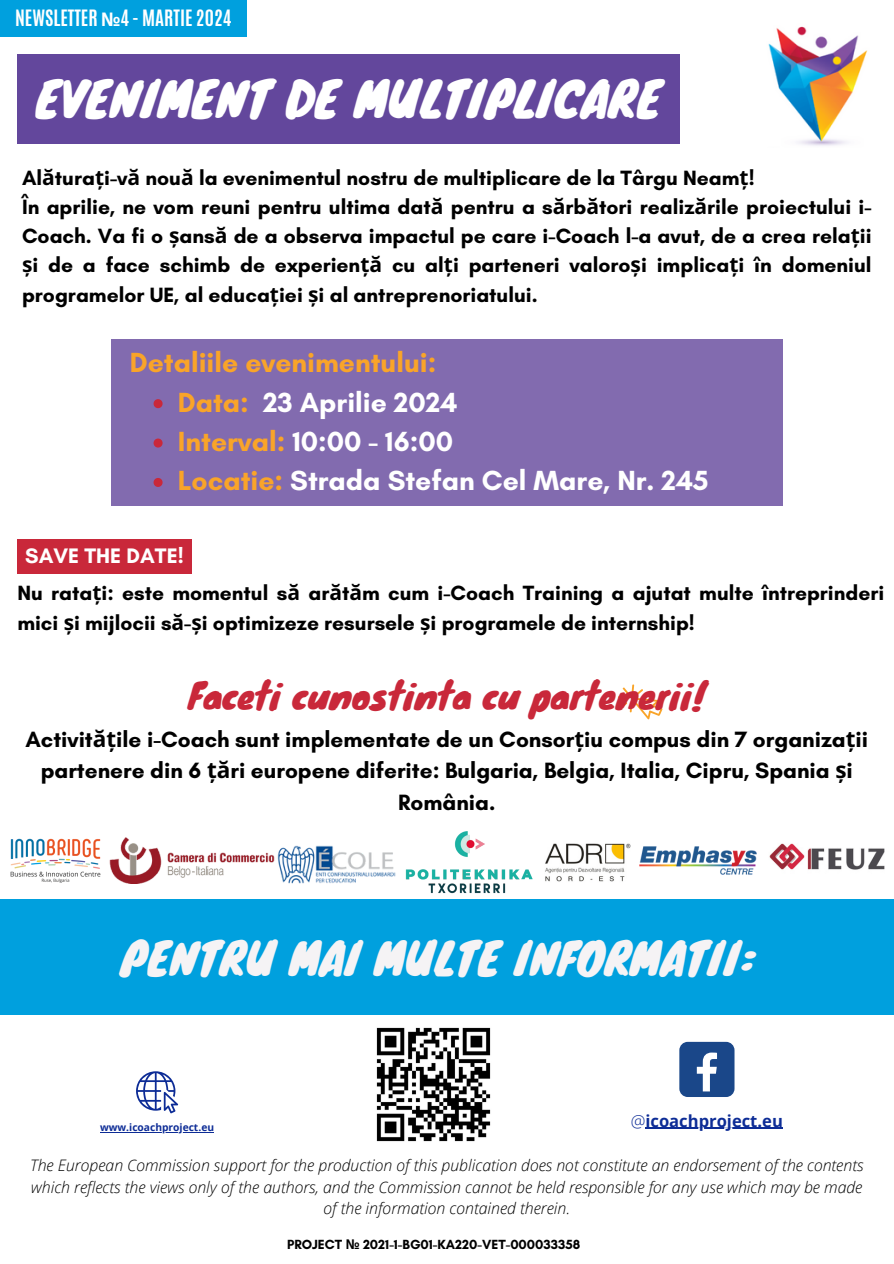
<style>
.page{position:relative;width:894px;height:1264px;background:#fff}
.page>*{position:absolute;margin:0;border:0;box-sizing:border-box;transform-origin:0 0}
.t1{font:48px "Knewave";color:#fff}
.t2{font:43.95px "Knewave";color:#f5f3f5}
.t3{font:35.1px "Knewave";color:#c9283a}
.t4{font:700 28.2px/39.3px "Glacial Indifference";color:#fff}
.t5{font:700 22.5px/31.5px "Glacial Indifference";color:#000;text-align:center}
.t6{font:700 21.45px "Glacial Indifference";color:#fff}
.t7{font:700 21px/29.2px "Glacial Indifference";color:#000}
.t8{font:700 18.75px "Antonio";color:#fff}
.t9{font:700 16.5px "Open Sans";color:#0d2c96}
.t10{font:italic 300 15.9px/21.3px "Open Sans";color:#000;text-align:center}
.t11{font:700 13.5px "Glacial Indifference";color:#000}
.t12{font:700 10.2px "Open Sans";color:#0d2c96}
.s1{font-family:"Noto Sans"}
.s2{color:#f9a429}
.s3{font-weight:300}
</style>
<div class="page">
<img style="left:112px;top:838px;width:161px;height:45px">
<img style="left:10px;top:838px;width:102px;height:45px">
<img style="left:545px;top:843px;width:85px;height:39px">
<img style="left:273px;top:845px;width:123px;height:38px">
<img style="left:405px;top:831px;width:128px;height:63px">
<img style="left:639px;top:846px;width:118px;height:29px">
<div style="left:679px;top:1041px;width:55px;height:55px;background:#1a4789;border-radius:8px"></div>
<svg style="left:696px;top:1052px;width:20px;height:39px"></svg>
<div style="left:17px;top:54px;width:662px;height:89px;background:#63479c"></div>
<div style="left:0;top:899px;width:893px;height:115px;background:#00a0de"></div>
<svg style="left:136px;top:1071px;width:42px;height:42px"></svg>
<hr style="left:100px;top:1131px;width:101px;height:1px;background:#0d2c96">
<div style="left:0;top:0;width:246px;height:37px;background:#00a0de"></div>
<img style="left:376px;top:1027px;width:115px;height:115px">
<img style="left:768px;top:26px;width:100px;height:120px">
<svg style="left:618px;top:684px;width:45px;height:36px"></svg>
<img style="left:769px;top:843px;width:116px;height:27px">
<div style="left:111px;top:339px;width:671px;height:167px;background:#826baf"></div>
<div style="left:17px;top:539px;width:174px;height:34px;background:#c9283a"></div>
<hr style="left:645px;top:1127px;width:137px;height:1px;background:#0d2c96">
<svg style="left:153px;top:399px;width:9px;height:9px"></svg>
<svg style="left:153px;top:438px;width:9px;height:9px"></svg>
<svg style="left:153px;top:478px;width:9px;height:9px"></svg>
<p class="t8" style="left:15px;top:4px;width:218px">NEWSLETTER <span class="s1">№</span>4 - MARTIE 2024</p>
<h1 class="t1" style="left:35px;top:60px;width:627px">EVENIMENT DE MULTIPLICARE</h1>
<p class="t7" style="left:22px;top:163px;width:850px">Al<span class="s1">ă</span>tura<span class="s1">ț</span>i-v<span class="s1">ă</span> nou<span class="s1">ă</span> la evenimentul nostru de multiplicare de la Târgu Neam<span class="s1">ț</span>!<br>În aprilie, ne vom reuni pentru ultima dat<span class="s1">ă</span> pentru a s<span class="s1">ă</span>rb<span class="s1">ă</span>tori realiz<span class="s1">ă</span>rile proiectului i-Coach. Va fi o <span class="s1">ș</span>ans<span class="s1">ă</span> de a observa impactul pe care i-Coach l-a avut, de a crea rela<span class="s1">ț</span>ii <span class="s1">ș</span>i de a face schimb de experien<span class="s1">ță</span> cu al<span class="s1">ț</span>i parteneri valoro<span class="s1">ș</span>i implica<span class="s1">ț</span>i în domeniul programelor UE, al educa<span class="s1">ț</span>iei <span class="s1">ș</span>i al antreprenoriatului.</p>
<h3 class="t4" style="left:178px;top:342px;width:532px;text-indent:-48px"><span class="s2">Detaliile evenimentului:<br>Data:</span> 23 Aprilie 2024<br><span class="s2">Interval:</span> 10:00 - 16:00<br><span class="s2">Locatie:</span> Strada Stefan Cel Mare, Nr. 245</h3>
<p class="t6" style="left:25px;top:543px;width:160px">SAVE THE DATE!</p>
<p class="t7" style="left:17px;top:578px;width:868px">Nu rata<span class="s1">ț</span>i: este momentul s<span class="s1">ă</span> ar<span class="s1">ă</span>t<span class="s1">ă</span>m cum i-Coach Training a ajutat multe întreprinderi mici <span class="s1">ș</span>i mijlocii s<span class="s1">ă</span>-<span class="s1">ș</span>i optimizeze resursele <span class="s1">ș</span>i programele de internship!</p>
<h3 class="t3" style="left:188px;top:666px;width:518px">Faceti cunostinta cu partenerii!</h3>
<p class="t5" style="left:25px;top:723px;width:844px">Activit<span class="s1">ăț</span>ile i-Coach sunt implementate de un Consor<span class="s1">ț</span>iu compus din 7 organiza<span class="s1">ț</span>ii partenere din 6 <span class="s1">ță</span>ri europene diferite: Bulgaria, Belgia, Italia, Cipru, Spania <span class="s1">ș</span>i<br>România.</p>
<h2 class="t2" style="left:120px;top:922px;width:635px">PENTRU MAI MULTE INFORMATII:</h2>
<p class="t12" style="left:100px;top:1119px;width:116px">www.icoachproject.eu</p>
<p class="t9" style="left:630px;top:1109px;width:154px"><span class="s3">@</span>icoachproject.eu</p>
<p class="t10" style="left:30px;top:1154px;width:834px">The European Commission support for the production of this publication does not constitute an endorsement of the contents which reflects the views only of the authors, and the Commission cannot be held responsible for any use which may be made of the information contained therein.</p>
<p class="t11" style="left:287px;top:1236px;width:295px">PROJECT <span class="s1">№</span> 2021-1-BG01-KA220-VET-000033358</p>
</div>
